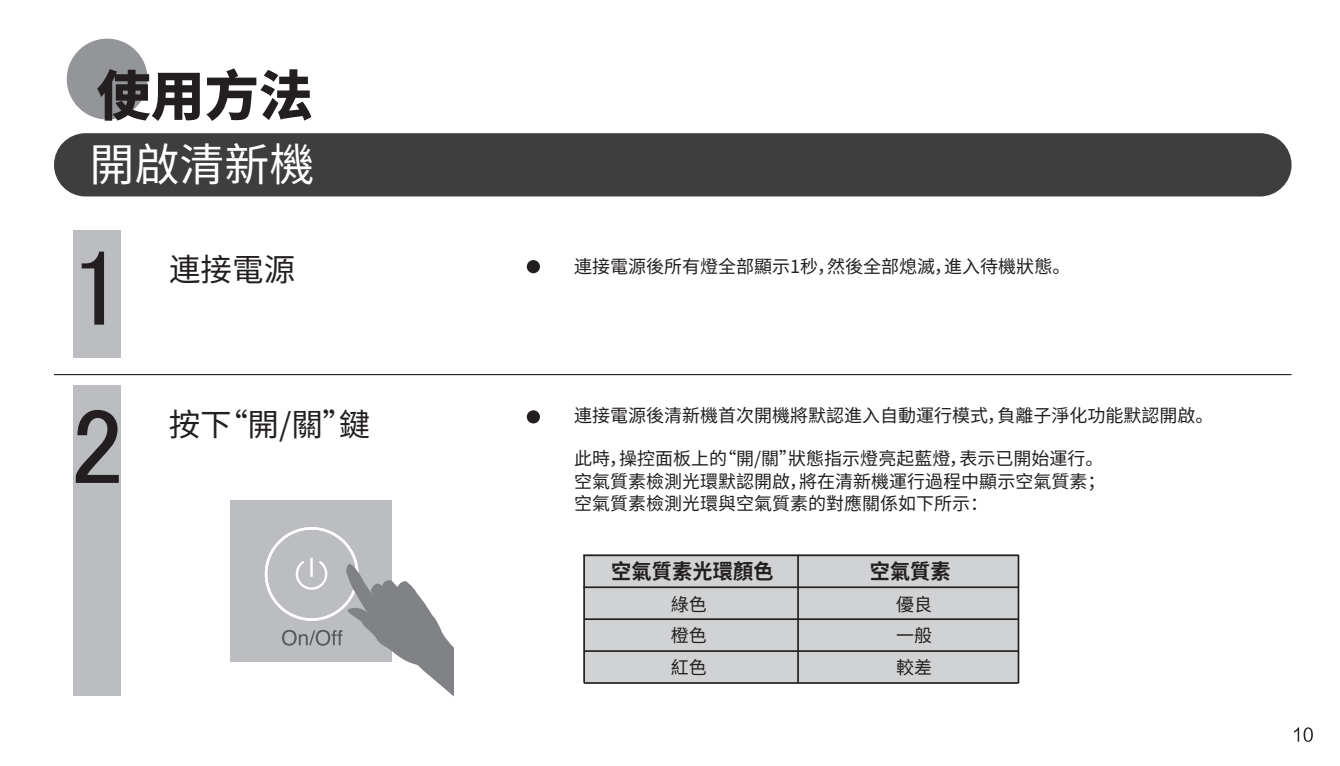
<style>
.page{position:relative;width:1340px;height:766px;background:#fff}
.page>*{position:absolute;margin:0;border:0;box-sizing:border-box;transform-origin:0 0}
.t1{font:800 54px "Source Han Sans CN";color:#231f20}
.t2{font:45px "Source Han Sans CN";color:#fff}
.t3{font:31.5px "Source Han Sans CN";color:#231f20}
.t4{font:700 20.93px "Source Han Sans CN";letter-spacing:.01em;color:#231f20;scale:.96 1}
.t5{font:18px/31.5px "Source Han Sans CN";color:#231f20;text-align:justify}
</style>
<div class="page">
<div style="left:584px;top:554px;width:434px;height:128px;background:#d1d2d4"></div>
<div style="left:67px;top:39px;width:80px;height:80px;background:#939598;border-radius:50%"></div>
<div style="left:54px;top:133px;width:1237px;height:63px;background:#3e3e3f;border-radius:32px"></div>
<div style="left:527px;top:260px;width:13px;height:13px;background:#231f20;border-radius:50%"></div>
<div style="left:527px;top:410px;width:13px;height:13px;background:#231f20;border-radius:50%"></div>
<div style="left:73px;top:230px;width:48px;height:127px;background:#bcbdc0"></div>
<div style="left:73px;top:384px;width:48px;height:311px;background:#bcbdc0"></div>
<hr style="left:54px;top:374px;width:1237px;height:1px;background:#231f20">
<hr style="left:1017px;top:554px;width:2px;height:128px;background:#231f20">
<hr style="left:583px;top:554px;width:2px;height:128px;background:#231f20">
<hr style="left:583px;top:554px;width:435px;height:2px;background:#231f20">
<hr style="left:583px;top:586px;width:435px;height:2px;background:#231f20">
<hr style="left:584px;top:618px;width:434px;height:2px;background:#231f20">
<hr style="left:584px;top:650px;width:434px;height:1px;background:#231f20">
<hr style="left:584px;top:682px;width:434px;height:1px;background:#231f20">
<hr style="left:797px;top:554px;width:2px;height:128px;background:#231f20">
<svg style="left:82px;top:251px;width:22px;height:73px"></svg>
<svg style="left:76px;top:410px;width:43px;height:73px"></svg>
<div style="left:231px;top:500px;width:161px;height:161px;background:#bcbdc0"></div>
<svg style="left:1293px;top:727px;width:19px;height:14px"></svg>
<svg style="left:265px;top:527px;width:189px;height:170px"></svg>
<h1 class="t1" style="left:97px;top:65px;width:218px">使用方法</h1>
<h2 class="t2" style="left:89px;top:139px;width:226px">開啟清新機</h2>
<h3 class="t3" style="left:169px;top:251px;width:128px">連接電源</h3>
<h3 class="t3" style="left:169px;top:406px;width:203px">按下“開/關”鍵</h3>
<p class="t5" style="left:574px;top:251px;width:498px">連接電源後所有燈全部顯示1秒，然後全部熄滅，進入待機狀態。</p>
<p class="t5" style="left:574px;top:400px;width:641px">連接電源後清新機首次開機將默認進入自動運行模式，負離子淨化功能默認開啟。</p>
<p class="t5" style="left:574px;top:447px;width:532px;line-height:22.5px">此時，操控面板上的“開/關”狀態指示燈亮起藍燈，表示已開始運行。空氣質素檢測光環默認開啟，將在清新機運行過程中顯示空氣質素；空氣質素檢測光環與空氣質素的對應關係如下所示：</p>
<p class="t4" style="left:611px;top:559px;width:171px">空氣質素光環顏色</p>
<p class="t4" style="left:869px;top:559px;width:86px">空氣質素</p>
<p class="t5" style="left:671px;top:588px;width:37px">綠色橙色紅色</p>
<p class="t5" style="left:896px;top:588px;width:37px">優良一般較差</p>
</div>
